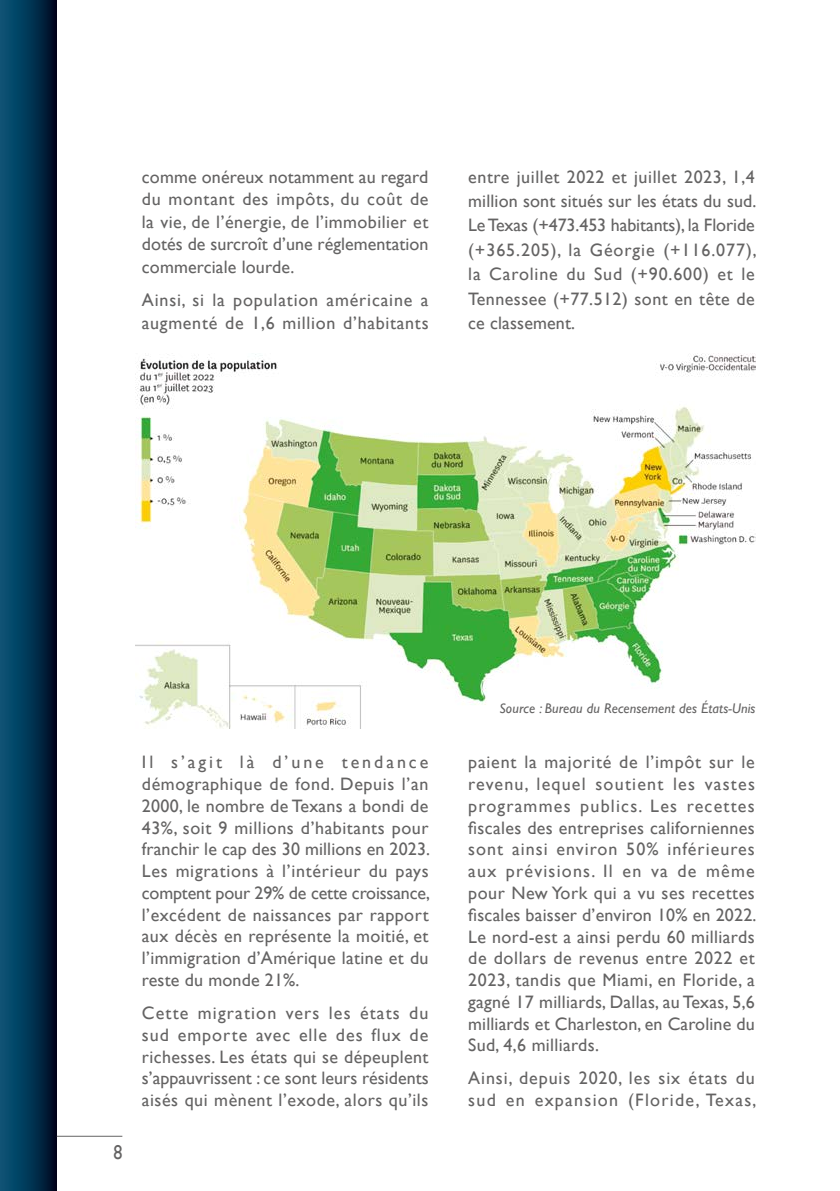
<style>
.page{position:relative;width:840px;height:1191px;background:#fff}
.page>*{position:absolute;margin:0;border:0;box-sizing:border-box;transform-origin:0 0}
.t1{font:20px "Gill Sans";color:#646363;scale:.9 1}
.t2{font:18px/21.8px "Gill Sans";letter-spacing:.02em;color:#646363;text-align:justify}
.t3{font:18px/22.4px "Gill Sans";letter-spacing:.045em;color:#646363}
.t4{font:18px/21.8px "Gill Sans";letter-spacing:.05em;color:#646363}
.t5{font:italic 14px "Gill Sans";letter-spacing:.01em;color:#646363}
</style>
<div class="page">
<div style="left:0;top:0;width:57px;height:1191px;background:linear-gradient(to right,#085b7f,#000c25)"></div>
<hr style="left:57px;top:1135px;width:65px;height:1px;background:#646363">
<img style="left:135px;top:353px;width:620px;height:376px">
<p class="t2" style="left:142px;top:165px;width:288px;line-height:22.4px">comme onéreux notamment au regard du montant des impôts, du coût de la vie, de l’énergie, de l’immobilier et dotés de surcroît d’une réglementation commerciale lourde.</p>
<p class="t3" style="left:142px;top:289px;width:288px">Ainsi, si la population américaine a augmenté de 1,6 million d’habitants</p>
<p class="t2" style="left:468px;top:164px;width:290px;line-height:24.4px">entre juillet 2022 et juillet 2023, 1,4 million sont situés sur les états du sud.<br>Le Texas (+473.453 habitants), la Floride (+365.205), la Géorgie (+116.077), la Caroline du Sud (+90.600) et le Tennessee (+77.512) sont en tête de ce classement.</p>
<p class="t1" style="left:113px;top:1140px;width:11px">8</p>
<p class="t2" style="left:142px;top:751px;width:290px">Il s’agit là d’une tendance démographique de fond. Depuis l’an 2000, le nombre de Texans a bondi de 43%, soit 9 millions d’habitants pour franchir le cap des 30 millions en 2023.<br>Les migrations à l’intérieur du pays comptent pour 29% de cette croissance, l’excédent de naissances par rapport aux décès en représente la moitié, et l’immigration d’Amérique latine et du reste du monde 21%.</p>
<p class="t2" style="left:142px;top:1001px;width:288px">Cette migration vers les états du sud emporte avec elle des flux de richesses. Les états qui se dépeuplent s’appauvrissent : ce sont leurs résidents aisés qui mènent l’exode, alors qu’ils</p>
<p class="t5" style="left:499px;top:700px;width:257px">Source : Bureau du Recensement des États-Unis</p>
<p class="t2" style="left:468px;top:751px;width:289px">paient la majorité de l’impôt sur le revenu, lequel soutient les vastes programmes publics. Les recettes fiscales des entreprises californiennes sont ainsi environ 50% inférieures aux prévisions. Il en va de même pour New York qui a vu ses recettes fiscales baisser d’environ 10% en 2022.<br>Le nord-est a ainsi perdu 60 milliards de dollars de revenus entre 2022 et 2023, tandis que Miami, en Floride, a gagné 17 milliards, Dallas, au Texas, 5,6 milliards et Charleston, en Caroline du Sud, 4,6 milliards.</p>
<p class="t4" style="left:468px;top:1067px;width:290px">Ainsi, depuis 2020, les six états du sud en expansion (Floride, Texas,</p>
</div>
